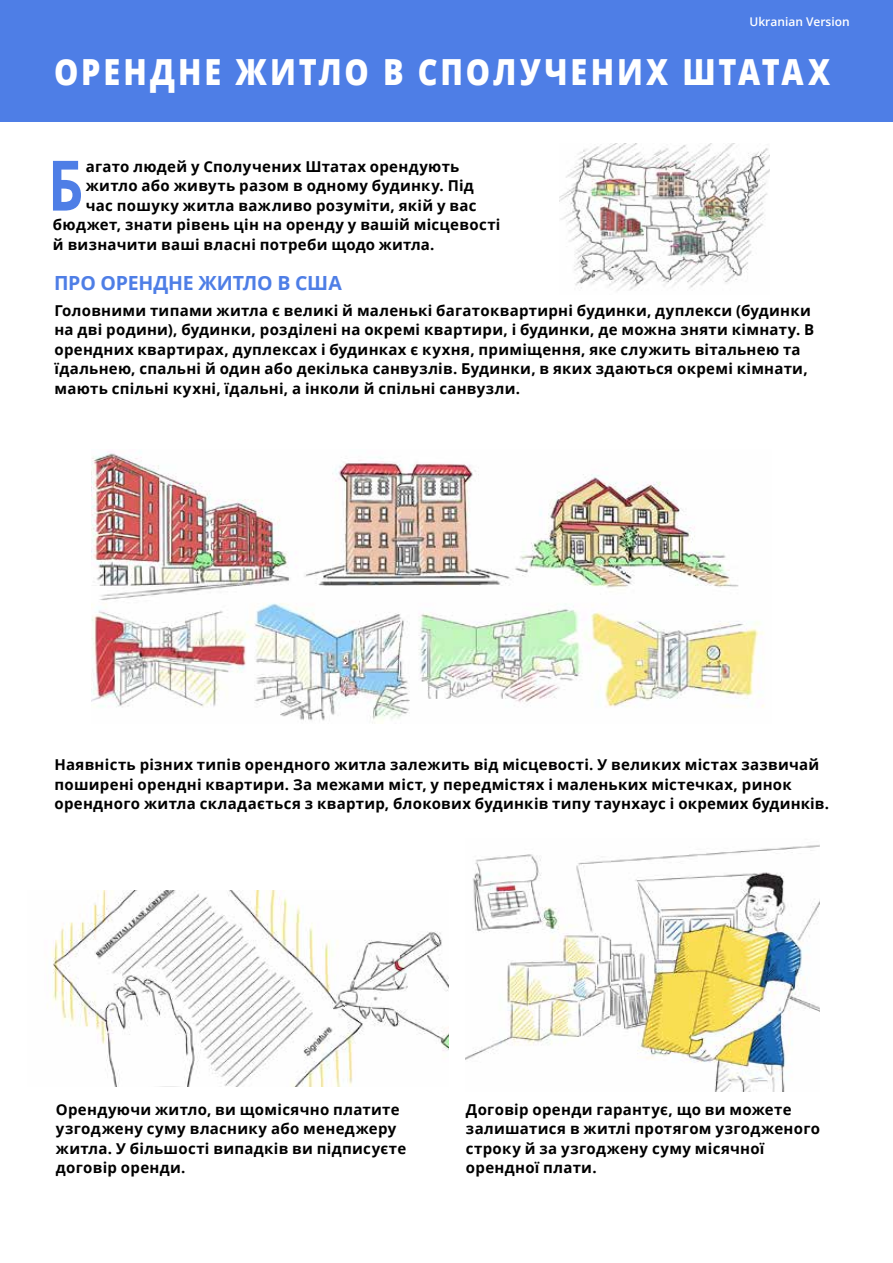
<style>
.page{position:relative;width:893px;height:1263px;background:#fff}
.page>*{position:absolute;margin:0;border:0;box-sizing:border-box;transform-origin:0 0}
.t1{font:700 69.6px "Open Sans";color:#4e7ee6;scale:.8 1}
.t2{font:800 36px "Open Sans";letter-spacing:.095em;color:#fff;scale:.85 1}
.t3{font:700 19.5px "Open Sans";letter-spacing:-.01em;color:#4e7ee6}
.t4{font:700 15px/19.5px "Open Sans";letter-spacing:.02em;color:#000}
.t5{font:600 12px "Open Sans";color:#fff}
</style>
<div class="page">
<div style="left:0;top:0;width:893px;height:121px;background:#4e7ee6"></div>
<img style="left:51px;top:890px;width:398px;height:196px">
<img style="left:466px;top:844px;width:354px;height:247px">
<img style="left:92px;top:453px;width:672px;height:270px">
<img style="left:559px;top:144px;width:211px;height:147px">
<p class="t5" style="left:749px;top:13px;width:102px">Ukranian Version</p>
<h2 class="t2" style="left:54px;top:45px;width:915px">ОРЕНДНЕ ЖИТЛО В СПОЛУЧЕНИХ ШТАТАХ</h2>
<h1 class="t1" style="left:48px;top:136px;width:46px">Б</h1>
<p class="t4" style="left:86px;top:156px;width:375px">агато людей у Сполучених Штатах орендують</p>
<p class="t4" style="left:86px;top:175px;width:390px">житло або живуть разом в одному будинку. Під</p>
<p class="t4" style="left:86px;top:195px;width:392px">час пошуку житла важливо розуміти, якій у вас</p>
<p class="t4" style="left:53px;top:214px;width:449px">бюджет, знати рівень цін на оренду у вашій місцевості</p>
<p class="t4" style="left:53px;top:234px;width:383px">й визначити ваші власні потреби щодо житла.</p>
<h3 class="t3" style="left:54px;top:269px;width:289px">ПРО ОРЕНДНЕ ЖИТЛО В США</h3>
<p class="t4" style="left:54px;top:300px;width:761px">Головними типами житла є великі й маленькі багатоквартирні будинки, дуплекси (будинки на дві родини), будинки, розділені на окремі квартири, і будинки, де можна зняти кімнату. В орендних квартирах, дуплексах і будинках є кухня, приміщення, яке служить вітальнею та їдальнею, спальні й один або декілька санвузлів. Будинки, в яких здаються окремі кімнати, мають спільні кухні, їдальні, а інколи й спільні санвузли.</p>
<p class="t4" style="left:54px;top:755px;width:776px">Наявність різних типів орендного житла залежить від місцевості. У великих містах зазвичай поширені орендні квартири. За межами міст, у передмістях і маленьких містечках, ринок орендного житла складається з квартир, блокових будинків типу таунхаус і окремих будинків.</p>
<p class="t4" style="left:56px;top:1099px;width:352px">Орендуючи житло, ви щомісячно платите узгоджену суму власнику або менеджеру житла. У більшості випадків ви підписуєте договір оренди.</p>
<p class="t4" style="left:466px;top:1099px;width:356px">Договір оренди гарантує, що ви можете залишатися в житлі протягом узгодженого строку й за узгоджену суму місячної орендної плати.</p>
</div>
